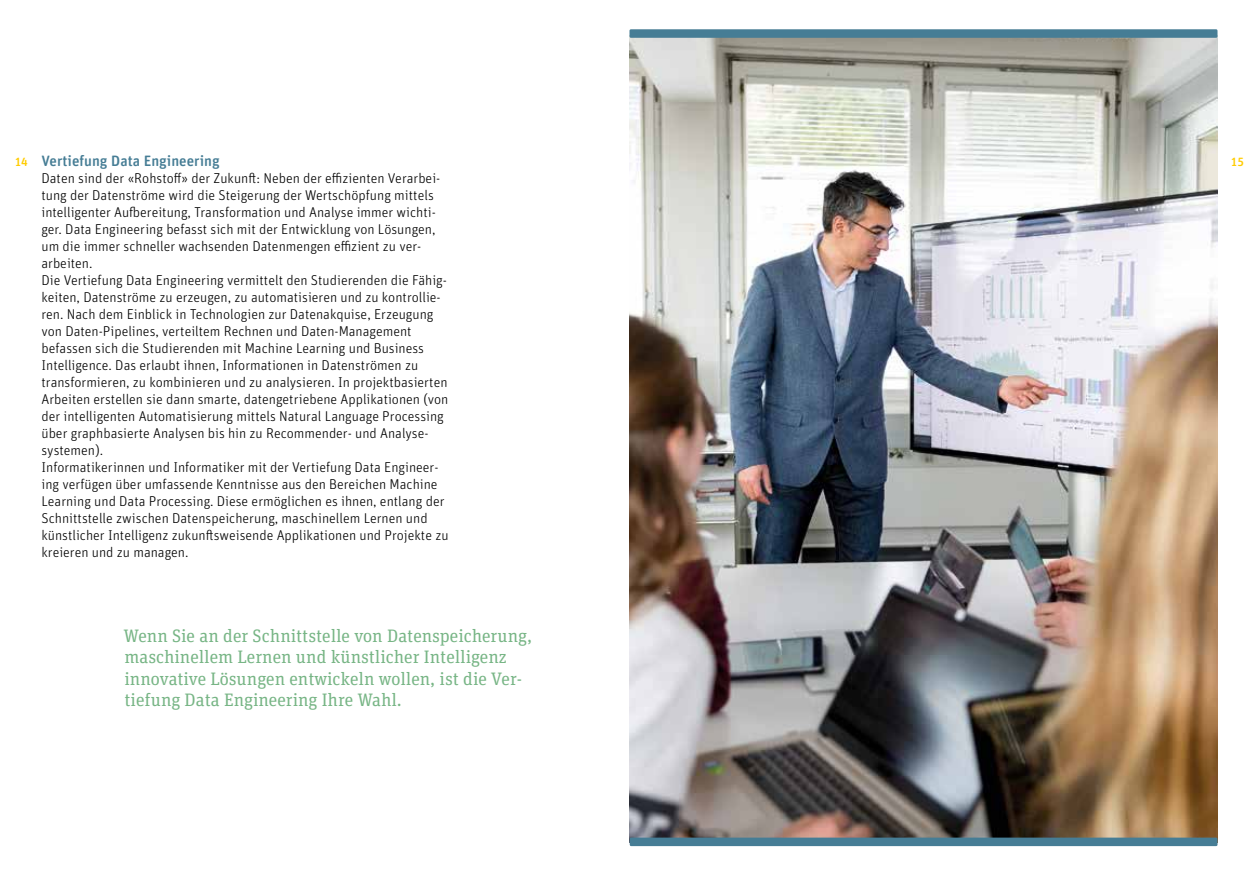
<style>
.page{position:relative;width:1259px;height:893px;background:#fff}
.page>*{position:absolute;margin:0;border:0;box-sizing:border-box;transform-origin:0 0}
.t1{font:18px/21.3px "Unit Slab Pro";color:#77b585}
.t2{font:500 15px "Unit Rounded Pro";color:#467d95}
.t3{font:300 14.25px/17px "Unit Rounded Pro";color:#000}
.t4{font:500 12px "Unit Rounded Pro";color:#fc0}
</style>
<div class="page">
<img style="left:629px;top:38px;width:588px;height:805px">
<div style="left:629px;top:29px;width:588px;height:9px;background:#467d95;border-radius:2px"></div>
<div style="left:630px;top:838px;width:587px;height:8px;background:#467d95;border-radius:2px"></div>
<p class="t2" style="left:41px;top:150px;width:180px">Vertiefung Data Engineering</p>
<p class="t3" style="left:41px;top:169px;width:408px">Daten sind der «Rohstoff» der Zukunft: Neben der effizienten Verarbei&shy;tung der Datenströme wird die Steigerung der Wertschöpfung mittels intelligenter Aufbereitung, Transformation und Analyse immer wichti&shy;ger. Data Engineering befasst sich mit der Entwicklung von Lösungen, um die immer schneller wachsenden Datenmengen effizient zu ver&shy;arbeiten.<br>Die Vertiefung Data Engineering vermittelt den Studierenden die Fähig&shy;keiten, Datenströme zu erzeugen, zu automatisieren und zu kontrollie&shy;ren. Nach dem Einblick in Technologien zur Datenakquise, Erzeugung von Daten-Pipelines, verteiltem Rechnen und Daten-Management befassen sich die Studierenden mit Machine Learning und Business Intelligence. Das erlaubt ihnen, Informationen in Datenströmen zu transformieren, zu kombinieren und zu analysieren. In projektbasierten Arbeiten erstellen sie dann smarte, datengetriebene Applikationen (von der intelligenten Automatisierung mittels Natural Language Processing über graphbasierte Analysen bis hin zu Recommender- und Analyse&shy;systemen).<br>Informatikerinnen und Informatiker mit der Vertiefung Data Engineer&shy;ing verfügen über umfassende Kenntnisse aus den Bereichen Machine Learning und Data Processing. Diese ermöglichen es ihnen, entlang der Schnittstelle zwischen Datenspeicherung, maschinellem Lernen und künstlicher Intelligenz zukunftsweisende Applikationen und Projekte zu kreieren und zu managen.</p>
<p class="t4" style="left:15px;top:153px;width:14px">14</p>
<p class="t4" style="left:1230px;top:153px;width:15px">15</p>
<p class="t1" style="left:124px;top:625px;width:410px">Wenn Sie an der Schnittstelle von Datenspeicherung, maschinellem Lernen und künstlicher Intelligenz innovative Lösungen entwickeln wollen, ist die Ver&shy;tiefung Data Engineering Ihre Wahl.</p>
</div>
